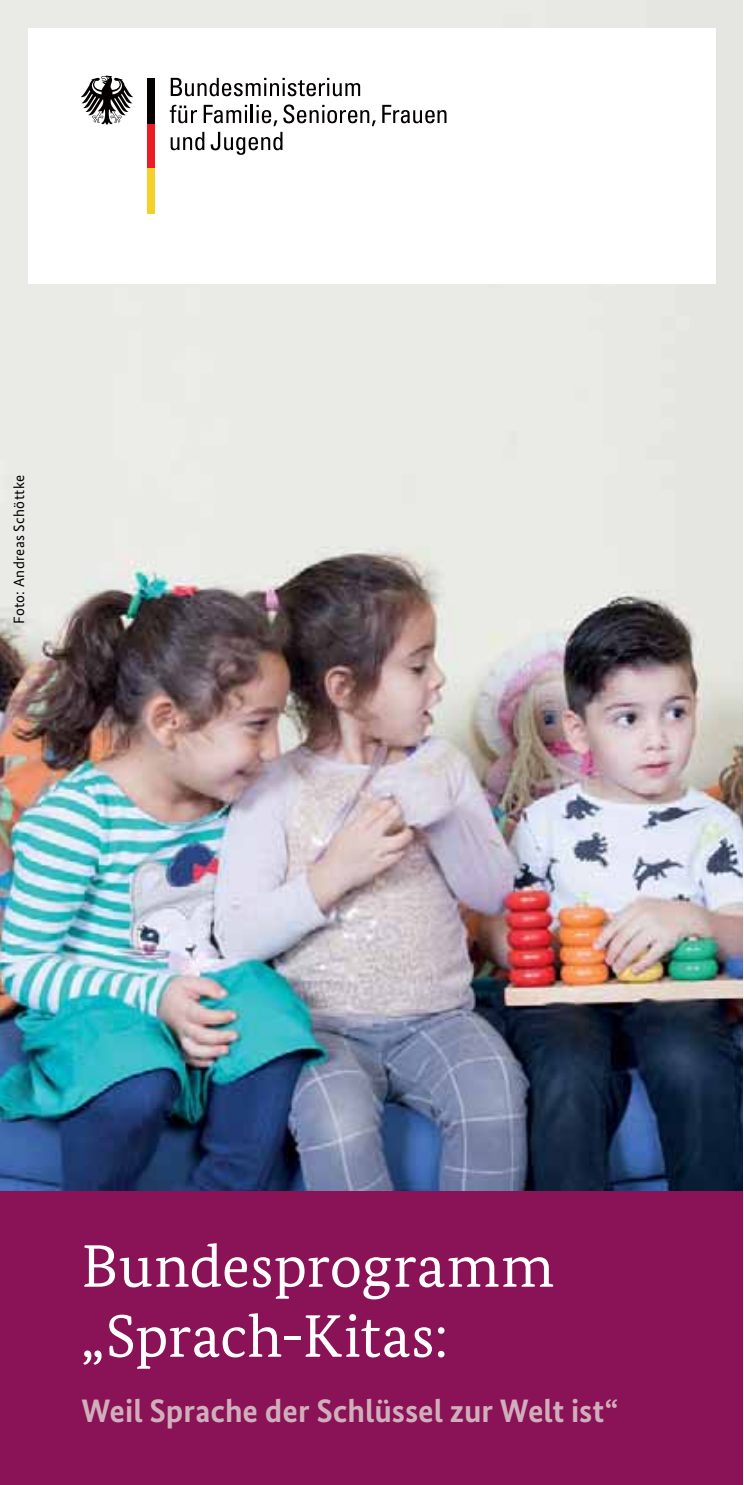
<style>
.page{position:relative;width:744px;height:1485px;background:#fff}
.page>*{position:absolute;margin:0;border:0;box-sizing:border-box;transform-origin:0 0}
.t1{font:60px/70px "Bundes Serif";letter-spacing:.005em;color:#fff}
.t2{font:700 32.5px "Bundes Sans";color:#d1aebc}
.t3{font:15px "Bundes Sans";letter-spacing:.025em;color:#040000}
</style>
<div class="page">
<div style="left:0;top:1191px;width:743px;height:294px;background:#8a1257"></div>
<img style="left:0;top:1px;width:743px;height:1190px">
<div style="left:28px;top:28px;width:688px;height:255px;background:#fff"></div>
<svg style="left:171px;top:132px;width:33px;height:18px"></svg>
<svg style="left:211px;top:132px;width:71px;height:23px"></svg>
<svg style="left:170px;top:105px;width:27px;height:18px"></svg>
<svg style="left:204px;top:105px;width:73px;height:21px"></svg>
<svg style="left:283px;top:104px;width:93px;height:22px"></svg>
<svg style="left:382px;top:105px;width:64px;height:18px"></svg>
<svg style="left:171px;top:78px;width:189px;height:18px"></svg>
<div style="left:147px;top:168px;width:8px;height:45px;background:#f5d029"></div>
<div style="left:147px;top:123px;width:8px;height:45px;background:#ed1c24"></div>
<div style="left:147px;top:78px;width:8px;height:45px;background:#040000"></div>
<svg style="left:81px;top:76px;width:52px;height:49px"></svg>
<p class="t3" style="left:10px;top:624px;width:151px;rotate:-90deg">Foto: Andreas Schöttke</p>
<h1 class="t1" style="left:81px;top:1235px;width:474px">Bundesprogramm „Sprach-Kitas:</h1>
<p class="t2" style="left:81px;top:1397px;width:538px">Weil Sprache der Schlüssel zur Welt ist“</p>
</div>
